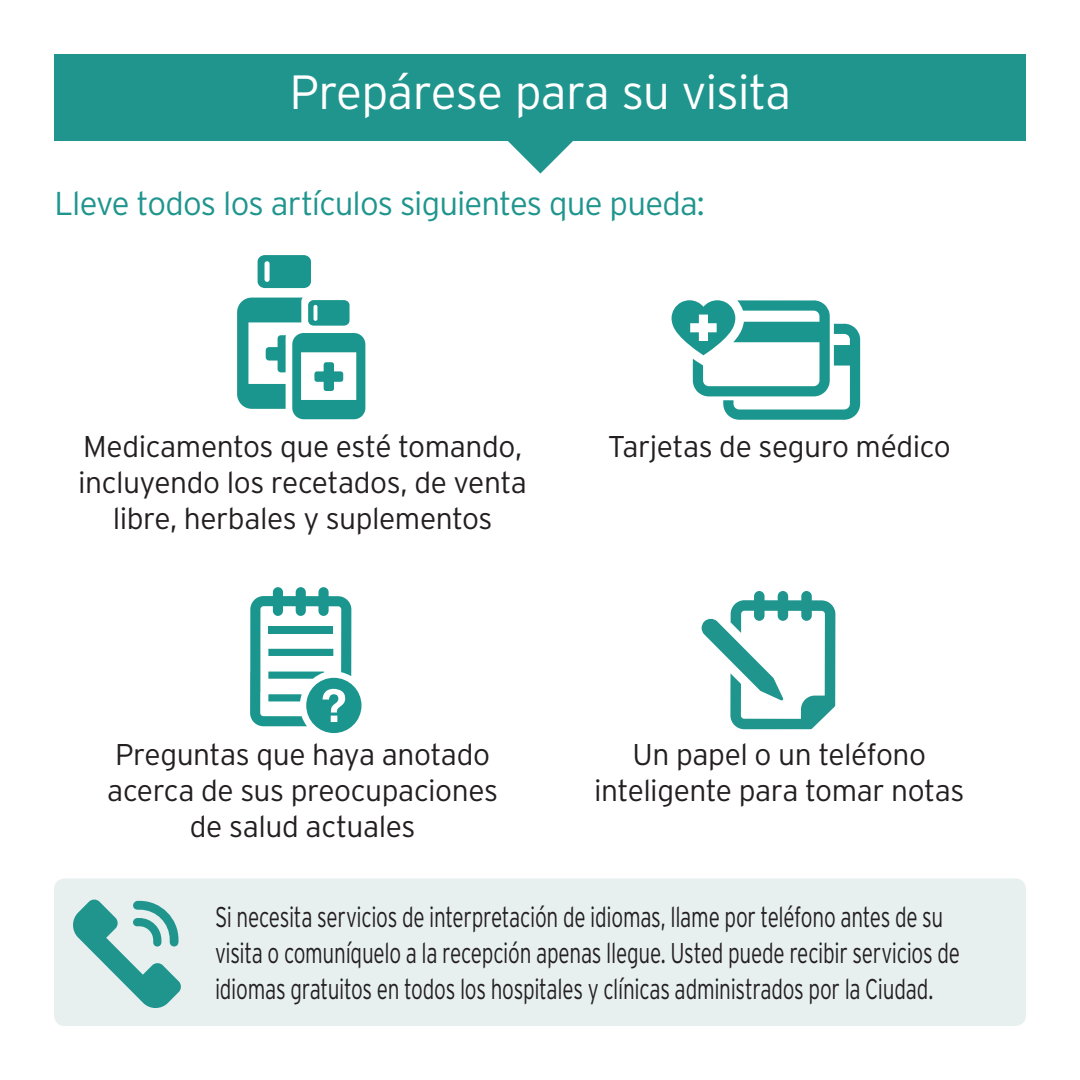
<style>
.page{position:relative;width:1080px;height:1080px;background:#fff}
.page>*{position:absolute;margin:0;border:0;box-sizing:border-box;transform-origin:0 0}
.hed{font:300 48px "Interstate";letter-spacing:-.02em;color:#fff}
.sub_3{font:300 33px "Interstate";letter-spacing:-.025em;color:#1f958e}
.body{font:300 30px/36px "Interstate";letter-spacing:-.015em;color:#231f20;text-align:center}
.body-2{font:300 28.5px/36px "Interstate";letter-spacing:-.015em;color:#231f20;scale:.73 1}
</style>
<div class="page">
<div style="left:54px;top:878px;width:972px;height:148px;background:#e7efef;border-radius:11px"></div>
<svg style="left:443px;top:140px;width:195px;height:34px"></svg>
<div style="left:54px;top:54px;width:972px;height:86px;background:#1f958e"></div>
<div style="left:754px;top:591px;width:11px;height:30px;background:#1f958e;border-radius:5px"></div>
<div style="left:778px;top:591px;width:10px;height:30px;background:#1f958e;border-radius:5px"></div>
<div style="left:801px;top:591px;width:11px;height:30px;background:#1f958e;border-radius:5px"></div>
<svg style="left:702px;top:600px;width:133px;height:129px"></svg>
<div style="left:273px;top:587px;width:10px;height:29px;background:#1b968e;border-radius:5px"></div>
<div style="left:296px;top:587px;width:10px;height:29px;background:#1b968e;border-radius:5px"></div>
<div style="left:318px;top:587px;width:11px;height:29px;background:#1b968e;border-radius:5px"></div>
<svg style="left:250px;top:596px;width:112px;height:137px"></svg>
<svg style="left:73px;top:899px;width:108px;height:109px"></svg>
<svg style="left:672px;top:300px;width:188px;height:120px"></svg>
<svg style="left:258px;top:255px;width:53px;height:33px;background:#2d9e97"></svg>
<svg style="left:286px;top:325px;width:82px;height:97px"></svg>
<svg style="left:237px;top:298px;width:128px;height:121px"></svg>
<p class="hed" style="left:289px;top:65px;width:504px">Prepárese para su visita</p>
<p class="sub_3" style="left:54px;top:185px;width:652px">Lleve todos los artículos siguientes que pueda:</p>
<p class="body" style="left:78px;top:428px;width:450px">Medicamentos que esté tomando, incluyendo los recetados, de venta libre, herbales y suplementos</p>
<p class="body" style="left:608px;top:428px;width:344px">Tarjetas de seguro médico</p>
<p class="body" style="left:107px;top:736px;width:392px">Preguntas que haya anotado acerca de sus preocupaciones de salud actuales</p>
<p class="body" style="left:594px;top:736px;width:372px">Un papel o un teléfono inteligente para tomar notas</p>
<p class="body-2" style="left:215px;top:899px;width:1022px">Si necesita servicios de interpretación de idiomas, llame por teléfono antes de su visita o comuníquelo a la recepción apenas llegue. Usted puede recibir servicios de idiomas gratuitos en todos los hospitales y clínicas administrados por la Ciudad.</p>
</div>
